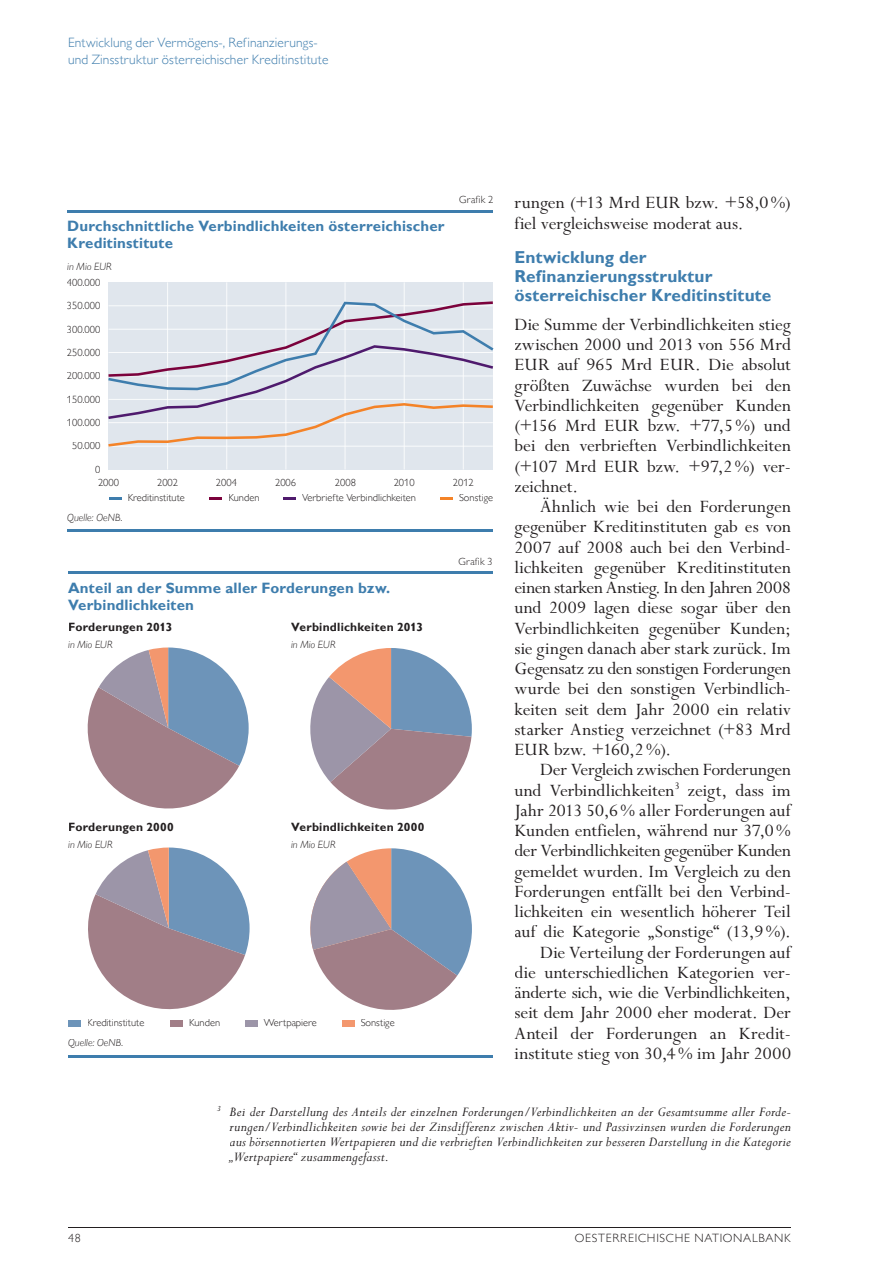
<style>
.page{position:relative;width:893px;height:1263px;background:#fff}
.page>*{position:absolute;margin:0;border:0;box-sizing:border-box;transform-origin:0 0}
.t1{font:19.5px/20.2px "Perpetua Std";letter-spacing:-.005em;color:#231f20;text-align:justify}
.t2{font:700 17.25px/18.8px "Gill Sans MT Pro";letter-spacing:.005em;color:#3e7dad}
.t3{font:italic 15px/15px "Perpetua Std";letter-spacing:.015em;color:#231f20;text-align:justify}
.t4{font:700 15px/17px "Gill Sans MT Pro";letter-spacing:.01em;color:#3e7dad}
.t5{font:300 13.5px/16.5px "Gill Sans MT Pro";letter-spacing:.01em;color:#3e7dad}
.t6{font:700 12px "Gill Sans MT Pro";letter-spacing:.015em;color:#231f20}
.t7{font:300 12px "Gill Sans MT Pro";letter-spacing:.06em;color:#231f20}
.t8{font:300 10.5px/13px "Gill Sans MT Pro";color:#231f20}
.t9{font:italic 300 10.5px "Gill Sans MT Pro";letter-spacing:.01em;color:#231f20}
</style>
<div class="page">
<hr style="left:68px;top:1227px;width:723px;height:1px;background:#231f20">
<hr style="left:67px;top:210px;width:425px;height:2px;background:#3e7dad">
<hr style="left:67px;top:529px;width:425px;height:3px;background:#3e7dad">
<svg style="left:109px;top:497px;width:12px;height:2px"></svg>
<svg style="left:209px;top:497px;width:13px;height:2px"></svg>
<svg style="left:283px;top:497px;width:13px;height:2px"></svg>
<svg style="left:440px;top:497px;width:13px;height:2px"></svg>
<div style="left:109px;top:282px;width:384px;height:187px;background:#e0e6ed"></div>
<hr style="left:167px;top:282px;width:1px;height:187px;background:#fff">
<hr style="left:226px;top:282px;width:1px;height:187px;background:#fff">
<hr style="left:285px;top:282px;width:1px;height:187px;background:#fff">
<hr style="left:345px;top:282px;width:1px;height:187px;background:#fff">
<hr style="left:404px;top:282px;width:1px;height:187px;background:#fff">
<hr style="left:463px;top:282px;width:1px;height:187px;background:#fff">
<svg style="left:108px;top:301px;width:385px;height:146px"></svg>
<hr style="left:68px;top:571px;width:425px;height:3px;background:#3e7dad">
<hr style="left:68px;top:1055px;width:425px;height:3px;background:#3e7dad">
<div style="left:69px;top:1020px;width:12px;height:6px;background:#6d94b9"></div>
<div style="left:170px;top:1020px;width:13px;height:6px;background:#a17e87"></div>
<div style="left:245px;top:1020px;width:13px;height:6px;background:#9c95a8"></div>
<div style="left:342px;top:1020px;width:13px;height:6px;background:#f3976e"></div>
<svg style="left:87px;top:647px;width:162px;height:162px"></svg>
<svg style="left:310px;top:648px;width:162px;height:162px"></svg>
<svg style="left:88px;top:847px;width:162px;height:163px"></svg>
<svg style="left:310px;top:848px;width:162px;height:162px"></svg>
<p class="t5" style="left:68px;top:34px;width:262px">Entwicklung der Vermögens-, Refinanzierungs&shy;und Zinsstruktur österreichischer Kreditinstitute</p>
<p class="t4" style="left:67px;top:217px;width:379px">Durchschnittliche Verbindlichkeiten österreichischer<br>Kreditinstitute</p>
<p class="t8" style="left:459px;top:193px;width:36px">Grafik 2</p>
<p class="t9" style="left:67px;top:260px;width:46px">in Mio EUR</p>
<p class="t8" style="left:67px;top:276px;width:35px">400.000</p>
<p class="t8" style="left:67px;top:299px;width:35px">350.000</p>
<p class="t8" style="left:67px;top:322px;width:35px">300.000</p>
<p class="t8" style="left:67px;top:346px;width:35px">250.000</p>
<p class="t8" style="left:67px;top:369px;width:35px">200.000</p>
<p class="t8" style="left:67px;top:392px;width:35px">150.000</p>
<p class="t8" style="left:67px;top:416px;width:35px">100.000</p>
<p class="t8" style="left:72px;top:439px;width:30px">50.000</p>
<p class="t8" style="left:95px;top:463px;width:25px">0<br>2000</p>
<p class="t8" style="left:157px;top:476px;width:22px">2002</p>
<p class="t8" style="left:216px;top:476px;width:22px">2004</p>
<p class="t8" style="left:275px;top:476px;width:22px">2006</p>
<p class="t8" style="left:335px;top:476px;width:22px">2008</p>
<p class="t8" style="left:394px;top:476px;width:22px">2010</p>
<p class="t8" style="left:453px;top:476px;width:22px">2012</p>
<p class="t8" style="left:128px;top:491px;width:59px">Kreditinstitute</p>
<p class="t8" style="left:228px;top:491px;width:33px">Kunden</p>
<p class="t8" style="left:302px;top:491px;width:115px">Verbriefte Verbindlichkeiten</p>
<p class="t8" style="left:459px;top:491px;width:35px">Sonstige</p>
<p class="t9" style="left:67px;top:511px;width:57px">Quelle: OeNB.</p>
<p class="t4" style="left:68px;top:579px;width:324px">Anteil an der Summe aller Forderungen bzw.<br>Verbindlichkeiten</p>
<p class="t6" style="left:68px;top:619px;width:106px">Forderungen 2013</p>
<p class="t6" style="left:291px;top:619px;width:133px">Verbindlichkeiten 2013</p>
<p class="t9" style="left:68px;top:638px;width:46px">in Mio EUR</p>
<p class="t9" style="left:291px;top:638px;width:46px">in Mio EUR</p>
<p class="t8" style="left:458px;top:554px;width:36px">Grafik 3</p>
<p class="t6" style="left:68px;top:819px;width:107px">Forderungen 2000</p>
<p class="t6" style="left:291px;top:819px;width:135px">Verbindlichkeiten 2000</p>
<p class="t9" style="left:68px;top:838px;width:46px">in Mio EUR</p>
<p class="t9" style="left:291px;top:838px;width:46px">in Mio EUR</p>
<p class="t8" style="left:87px;top:1016px;width:59px">Kreditinstitute</p>
<p class="t8" style="left:189px;top:1016px;width:33px">Kunden</p>
<p class="t8" style="left:264px;top:1016px;width:54px">Wertpapiere</p>
<p class="t8" style="left:361px;top:1016px;width:35px">Sonstige</p>
<p class="t9" style="left:68px;top:1036px;width:57px">Quelle: OeNB.</p>
<p class="t1" style="left:514px;top:193px;width:278px">rungen (+13 Mrd EUR bzw. +58,0 %) fiel vergleichsweise moderat aus.</p>
<p class="t2" style="left:514px;top:248px;width:259px">Entwicklung der<br>Refinanzierungsstruktur österreichischer Kreditinstitute</p>
<p class="t1" style="left:514px;top:315px;width:278px">Die Summe der Verbindlichkeiten stieg zwischen 2000 und 2013 von 556 Mrd EUR auf 965 Mrd EUR. Die absolut größten Zuwächse wurden bei den Verbindlichkeiten gegenüber Kunden (+156 Mrd EUR bzw. +77,5 %) und bei den verbrieften Verbindlichkeiten (+107 Mrd EUR bzw. +97,2 %) ver&shy;zeichnet.</p>
<p class="t1" style="left:514px;top:497px;width:278px;text-indent:26px">Ähnlich wie bei den Forderungen gegenüber Kreditinstituten gab es von 2007 auf 2008 auch bei den Verbind&shy;lichkeiten gegenüber Kreditinstituten einen starken Anstieg. In den Jahren 2008 und 2009 lagen diese sogar über den Verbindlichkeiten gegenüber Kunden; sie gingen danach aber stark zurück. Im Gegensatz zu den sonstigen Forderungen wurde bei den sonstigen Verbindlich&shy;keiten seit dem Jahr 2000 ein relativ starker Anstieg verzeichnet (+83 Mrd EUR bzw. +160,2 %).</p>
<p class="t1" style="left:514px;top:760px;width:278px;text-align:right">Der Vergleich zwischen Forderungen und Verbindlichkeiten<sup>3</sup> zeigt, dass im Jahr 2013 50,6 % aller Forderungen auf Kunden entfielen, während nur 37,0 % der Verbindlichkeiten gegenüber Kunden gemeldet wurden. Im Vergleich zu den Forderungen entfällt bei den Verbind&shy;lichkeiten ein wesentlich höherer Teil auf die Kategorie „Sonstige“ (13,9 %).<br>Die Verteilung der Forderungen auf die unterschiedlichen Kategorien ver&shy;änderte sich, wie die Verbindlichkeiten, seit dem Jahr 2000 eher moderat. Der Anteil der Forderungen an Kredit&shy;institute stieg von 30,4 % im Jahr 2000</p>
<p class="t3" style="left:230px;top:1105px;width:563px;text-indent:-13px"><sup>3</sup> Bei der Darstellung des Anteils der einzelnen Forderungen/Verbindlichkeiten an der Gesamtsumme aller Forde&shy;rungen/Verbindlichkeiten sowie bei der Zinsdifferenz zwischen Aktiv- und Passivzinsen wurden die Forderungen aus börsennotierten Wertpapieren und die verbrieften Verbindlichkeiten zur besseren Darstellung in die Kategorie „Wertpapiere“ zusammengefasst.</p>
<p class="t7" style="left:68px;top:1231px;width:14px">48</p>
<p class="t7" style="left:575px;top:1231px;width:218px">OESTERREICHISCHE NATIONALBANK</p>
</div>
